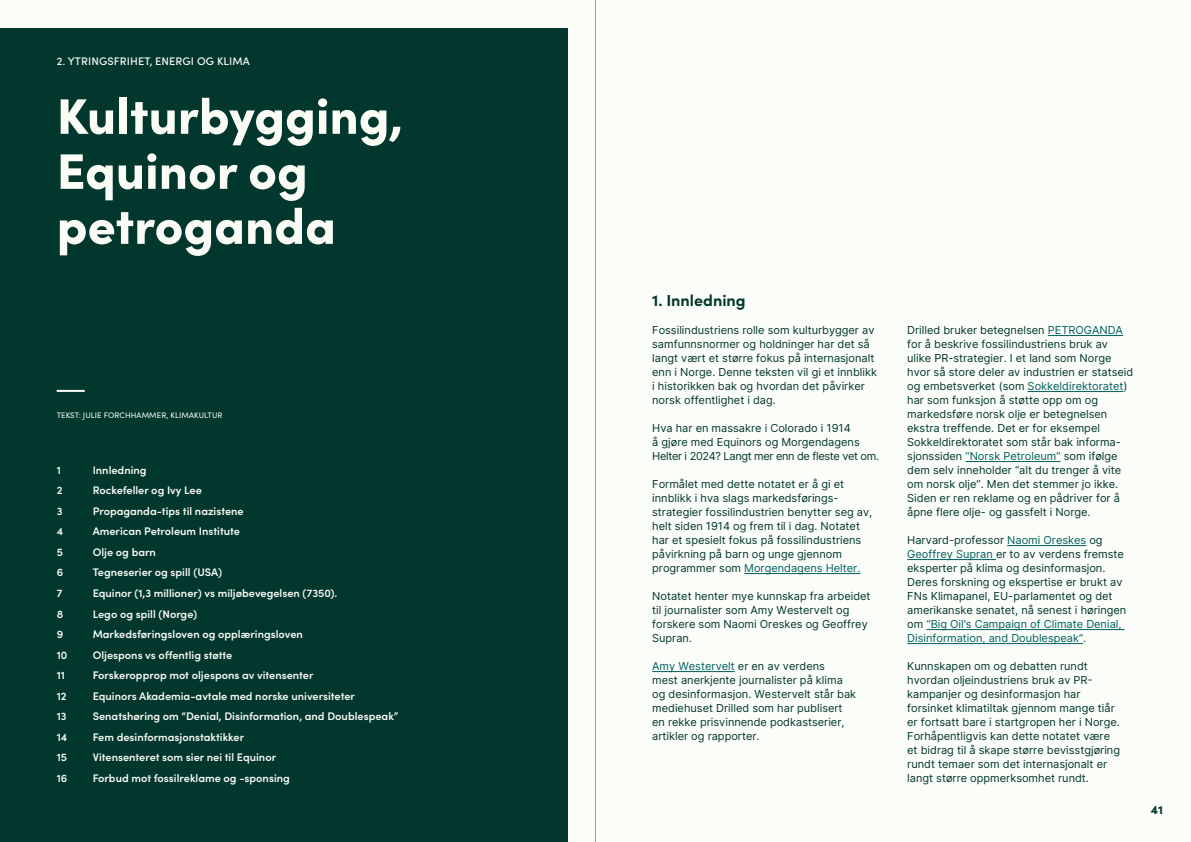
<style>
.page{position:relative;width:1191px;height:842px;background:#fff}
.page>*{position:absolute;margin:0;border:0;box-sizing:border-box;transform-origin:0 0}
.t1{font:900 50px/55px "Sofia Pro";color:#fbfcf6}
.t2{font:700 16px "Sofia Pro";color:#02372d}
.t3{font:900 12px "Sofia Pro";color:#02372d}
.t4{font:11px/14px "Inter";color:#02372d}
.t5{font:600 11px "Sofia Pro";color:#fbfcf6}
.t6{font:500 11px "Sofia Pro";letter-spacing:.01em;color:#fbfcf6}
.t7{font:8px "Sofia Pro";letter-spacing:.01em;color:#fbfcf6}
.s1{color:#026060}
</style>
<div class="page">
<div style="left:0;top:0;width:595px;height:842px;background:#fbfdf8"></div>
<div style="left:595px;top:0;width:596px;height:842px;background:#fbfdf8"></div>
<hr style="left:595px;top:0;width:1px;height:842px;background:#9c9c9c">
<div style="left:0;top:28px;width:568px;height:814px;background:#02372d"></div>
<hr style="left:57px;top:390px;width:28px;height:2px;background:#fbfcf6">
<hr style="left:744px;top:573px;width:116px;height:1px;background:#026060">
<hr style="left:652px;top:671px;width:83px;height:1px;background:#026060">
<hr style="left:1047px;top:335px;width:76px;height:1px;background:#026060">
<hr style="left:1027px;top:391px;width:96px;height:1px;background:#026060">
<hr style="left:965px;top:461px;width:95px;height:1px;background:#026060">
<hr style="left:1007px;top:545px;width:79px;height:1px;background:#026060">
<hr style="left:907px;top:559px;width:89px;height:1px;background:#026060">
<hr style="left:926px;top:629px;width:198px;height:1px;background:#026060">
<hr style="left:907px;top:643px;width:176px;height:1px;background:#026060">
<p class="t6" style="left:57px;top:53px;width:194px">2. YTRINGSFRIHET, ENERGI OG KLIMA</p>
<h1 class="t1" style="left:57px;top:84px;width:348px">Kulturbygging,<br>Equinor og petroganda</h1>
<p class="t7" style="left:57px;top:409px;width:167px">TEKST: JULIE FORCHHAMMER, KLIMAKULTUR</p>
<p class="t5" style="left:57px;top:462px;width:6px">1</p>
<p class="t5" style="left:93px;top:462px;width:55px">Innledning</p>
<p class="t5" style="left:57px;top:482px;width:7px">2</p>
<p class="t5" style="left:93px;top:482px;width:111px">Rockefeller og Ivy Lee</p>
<p class="t5" style="left:57px;top:503px;width:7px">3</p>
<p class="t5" style="left:93px;top:503px;width:153px">Propaganda-tips til nazistene</p>
<p class="t5" style="left:57px;top:523px;width:8px">4</p>
<p class="t5" style="left:93px;top:523px;width:149px">American Petroleum Institute</p>
<p class="t5" style="left:57px;top:544px;width:8px">5</p>
<p class="t5" style="left:93px;top:544px;width:65px">Olje og barn</p>
<p class="t5" style="left:57px;top:564px;width:8px">6</p>
<p class="t5" style="left:93px;top:564px;width:131px">Tegneserier og spill (USA)</p>
<p class="t5" style="left:57px;top:585px;width:7px">7</p>
<p class="t5" style="left:93px;top:585px;width:246px">Equinor (1,3 millioner) vs miljøbevegelsen (7350).</p>
<p class="t5" style="left:57px;top:605px;width:8px">8</p>
<p class="t5" style="left:93px;top:605px;width:106px">Lego og spill (Norge)</p>
<p class="t5" style="left:57px;top:626px;width:8px">9</p>
<p class="t5" style="left:93px;top:626px;width:212px">Markedsføringsloven og opplæringsloven</p>
<p class="t5" style="left:57px;top:646px;width:12px">10</p>
<p class="t5" style="left:93px;top:646px;width:141px">Oljespons vs offentlig støtte</p>
<p class="t5" style="left:57px;top:667px;width:10px">11</p>
<p class="t5" style="left:93px;top:667px;width:222px">Forskeropprop mot oljespons av vitensenter</p>
<p class="t5" style="left:57px;top:687px;width:11px">12</p>
<p class="t5" style="left:93px;top:687px;width:264px">Equinors Akademia-avtale med norske universiteter</p>
<p class="t5" style="left:57px;top:708px;width:11px">13</p>
<p class="t5" style="left:93px;top:708px;width:307px">Senatshøring om “Denial, Disinformation, and Doublespeak”</p>
<p class="t5" style="left:57px;top:728px;width:12px">14</p>
<p class="t5" style="left:93px;top:728px;width:153px">Fem desinformasjonstaktikker</p>
<p class="t5" style="left:57px;top:749px;width:12px">15</p>
<p class="t5" style="left:93px;top:749px;width:185px">Vitensenteret som sier nei til Equinor</p>
<p class="t5" style="left:57px;top:770px;width:12px">16</p>
<p class="t5" style="left:93px;top:770px;width:199px">Forbud mot fossilreklame og -sponsing</p>
<h2 class="t2" style="left:652px;top:288px;width:95px">1. Innledning</h2>
<p class="t4" style="left:652px;top:323px;width:226px">Fossilindustriens rolle som kulturbygger av samfunnsnormer og holdninger har det så langt vært et større fokus på internasjonalt enn i Norge. Denne teksten vil gi et innblikk i historikken bak og hvordan det påvirker norsk offentlighet i dag.</p>
<p class="t4" style="left:652px;top:421px;width:228px">Hva har en massakre i Colorado i 1914<br>å gjøre med Equinors og Morgendagens<br>Helter i 2024? Langt mer enn de fleste vet om.</p>
<p class="t4" style="left:652px;top:477px;width:222px">Formålet med dette notatet er å gi et innblikk i hva slags markedsførings&shy;strategier fossilindustrien benytter seg av, helt siden 1914 og frem til i dag. Notatet har et spesielt fokus på fossilindustriens påvirkning på barn og unge gjennom programmer som <span class="s1">Morgendagens Helter.</span></p>
<p class="t4" style="left:652px;top:589px;width:220px">Notatet henter mye kunnskap fra arbeidet til journalister som Amy Westervelt og forskere som Naomi Oreskes og Geoffrey<br>Supran.</p>
<p class="t4" style="left:652px;top:659px;width:205px"><span class="s1">Amy Westervelt</span> er en av verdens<br>mest anerkjente journalister på klima og desinformasjon. Westervelt står bak mediehuset Drilled som har publisert en rekke prisvinnende podkastserier, artikler og rapporter.</p>
<p class="t4" style="left:907px;top:323px;width:227px">Drilled bruker betegnelsen <span class="s1">PETROGANDA </span>for å beskrive fossilindustriens bruk av ulike PR-strategier. I et land som Norge hvor så store deler av industrien er statseid og embetsverket (som <span class="s1">Sokkeldirektoratet</span>) har som funksjon å støtte opp om og markedsføre norsk olje er betegnelsen ekstra treffende. Det er for eksempel Sokkeldirektoratet som står bak informa&shy;sjonssiden <span class="s1">“Norsk Petroleum”</span> som ifølge dem selv inneholder “alt du trenger å vite om norsk olje”. Men det stemmer jo ikke.<br>Siden er ren reklame og en pådriver for å åpne flere olje- og gassfelt i Norge.</p>
<p class="t4" style="left:907px;top:533px;width:221px">Harvard-professor <span class="s1">Naomi Oreskes</span> og <span class="s1">Geoffrey Supran</span> er to av verdens fremste eksperter på klima og desinformasjon.<br>Deres forskning og ekspertise er brukt av FNs Klimapanel, EU-parlamentet og det amerikanske senatet, nå senest i høringen om <span class="s1">“Big Oil’s Campaign of Climate Denial, Disinformation, and Doublespeak”</span>.</p>
<p class="t4" style="left:907px;top:659px;width:214px">Kunnskapen om og debatten rundt hvordan oljeindustriens bruk av PR&shy;kampanjer og desinformasjon har forsinket klimatiltak gjennom mange tiår er fortsatt bare i startgropen her i Norge.<br>Forhåpentligvis kan dette notatet være et bidrag til å skape større bevisstgjøring rundt temaer som det internasjonalt er langt større oppmerksomhet rundt.</p>
<p class="t3" style="left:1151px;top:800px;width:14px">41</p>
</div>
